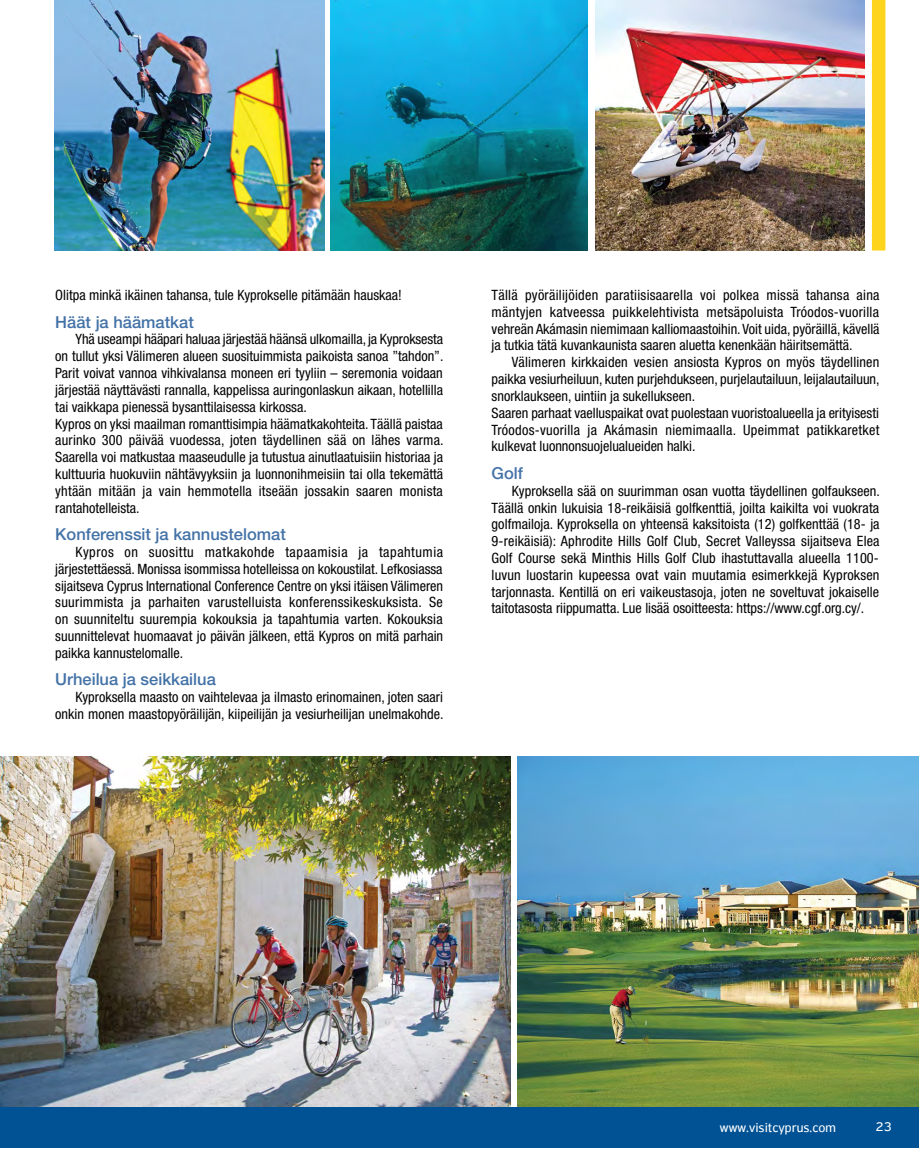
<style>
.page{position:relative;width:919px;height:1174px;background:#fff}
.page>*{position:absolute;margin:0;border:0;box-sizing:border-box;transform-origin:0 0}
.t1{font:500 16.5px "Helvetica Neue";color:#4372a7}
.t2{font:condensed 14.25px/16.8px "Helvetica Neue";color:#000;text-align:justify}
.t3{font:13.5px "PF Highway Sans Pro";color:#fff}
</style>
<div class="page">
<img style="left:0;top:756px;width:510px;height:351px">
<img style="left:518px;top:756px;width:400px;height:351px">
<div style="left:0;top:1107px;width:918px;height:40px;background:#005295"></div>
<div style="left:871px;top:0;width:14px;height:250px;background:#ffd41c"></div>
<img style="left:595px;top:0;width:269px;height:250px">
<img style="left:331px;top:0;width:256px;height:250px">
<img style="left:54px;top:0;width:270px;height:250px">
<p class="t2" style="left:55px;top:286px;width:348px">Olitpa minkä ikäinen tahansa, tule Kyprokselle pitämään hauskaa!</p>
<p class="t1" style="left:55px;top:312px;width:140px">Häät ja häämatkat</p>
<p class="t2" style="left:55px;top:331px;width:389px;text-indent:20px">Yhä useampi hääpari haluaa järjestää häänsä ulkomailla, ja Kyproksesta on tullut yksi Välimeren alueen suosituimmista paikoista sanoa ”tahdon”.<br>Parit voivat vannoa vihkivalansa moneen eri tyyliin – seremonia voidaan järjestää näyttävästi rannalla, kappelissa auringonlaskun aikaan, hotellilla tai vaikkapa pienessä bysanttilaisessa kirkossa.</p>
<p class="t2" style="left:55px;top:415px;width:390px">Kypros on yksi maailman romanttisimpia häämatkakohteita. Täällä paistaa aurinko 300 päivää vuodessa, joten täydellinen sää on lähes varma.<br>Saarella voi matkustaa maaseudulle ja tutustua ainutlaatuisiin historiaa ja kulttuuria huokuviin nähtävyyksiin ja luonnonihmeisiin tai olla tekemättä yhtään mitään ja vain hemmotella itseään jossakin saaren monista rantahotelleista.</p>
<p class="t1" style="left:55px;top:524px;width:232px">Konferenssit ja kannustelomat</p>
<p class="t2" style="left:55px;top:543px;width:389px;text-indent:20px">Kypros on suosittu matkakohde tapaamisia ja tapahtumia järjestettäessä. Monissa isommissa hotelleissa on kokoustilat. Lefkosiassa sijaitseva Cyprus International Conference Centre on yksi itäisen Välimeren suurimmista ja parhaiten varustelluista konferenssikeskuksista. Se on suunniteltu suurempia kokouksia ja tapahtumia varten. Kokouksia suunnittelevat huomaavat jo päivän jälkeen, että Kypros on mitä parhain paikka kannustelomalle.</p>
<p class="t1" style="left:55px;top:669px;width:162px">Urheilua ja seikkailua</p>
<p class="t2" style="left:55px;top:688px;width:390px;text-align:right">Kyproksella maasto on vaihtelevaa ja ilmasto erinomainen, joten saari onkin monen maastopyöräilijän, kiipeilijän ja vesiurheilijan unelmakohde.</p>
<p class="t2" style="left:491px;top:286px;width:389px">Tällä pyöräilijöiden paratiisisaarella voi polkea missä tahansa aina mäntyjen katveessa puikkelehtivista metsäpoluista Tróodos-vuorilla vehreän Akámasin niemimaan kalliomaastoihin. Voit uida, pyöräillä, kävellä ja tutkia tätä kuvankaunista saaren aluetta kenenkään häiritsemättä.</p>
<p class="t2" style="left:491px;top:354px;width:389px;text-indent:20px">Välimeren kirkkaiden vesien ansiosta Kypros on myös täydellinen paikka vesiurheiluun, kuten purjehdukseen, purjelautailuun, leijalautailuun, snorklaukseen, uintiin ja sukellukseen.</p>
<p class="t2" style="left:491px;top:404px;width:389px">Saaren parhaat vaelluspaikat ovat puolestaan vuoristoalueella ja erityisesti Tróodos-vuorilla ja Akámasin niemimaalla. Upeimmat patikkaretket kulkevat luonnonsuojelualueiden halki.</p>
<p class="t1" style="left:491px;top:463px;width:33px">Golf</p>
<p class="t2" style="left:491px;top:482px;width:390px;text-indent:20px">Kyproksella sää on suurimman osan vuotta täydellinen golfaukseen.<br>Täällä onkin lukuisia 18-reikäisiä golfkenttiä, joilta kaikilta voi vuokrata golfmailoja. Kyproksella on yhteensä kaksitoista (12) golfkenttää (18- ja 9-reikäisiä): Aphrodite Hills Golf Club, Secret Valleyssa sijaitseva Elea Golf Course sekä Minthis Hills Golf Club ihastuttavalla alueella 1100- luvun luostarin kupeessa ovat vain muutamia esimerkkejä Kyproksen tarjonnasta. Kentillä on eri vaikeustasoja, joten ne soveltuvat jokaiselle taitotasosta riippumatta. Lue lisää osoitteesta: https://www.cgf.org.cy/.</p>
<p class="t3" style="left:720px;top:1119px;width:117px">www.visitcyprus.com</p>
<p class="t3" style="left:875px;top:1118px;width:18px">23</p>
</div>
